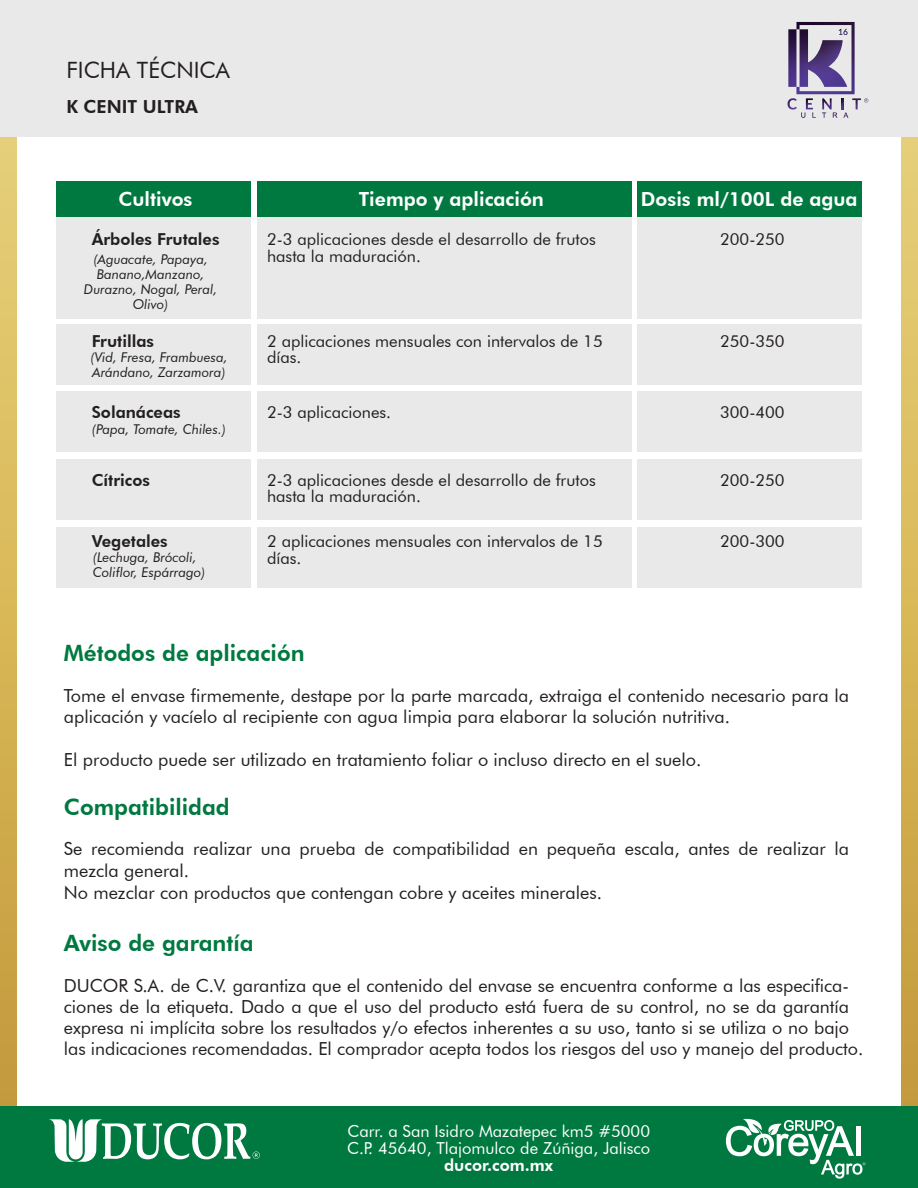
<style>
.page{position:relative;width:918px;height:1188px;background:#fff}
.page>*{position:absolute;margin:0;border:0;box-sizing:border-box;transform-origin:0 0}
.t1{font:800 22.5px "Futura BT";color:#007940}
.t2{font:22.5px "Futura BT";color:#231f20}
.t3{font:800 19.5px "Futura BT";color:#fff}
.t4{font:18px/21.6px "Futura BT";color:#231f20}
.t5{font:800 18px "Futura BT";color:#231f20}
.t6{font:16.5px "Futura BT";color:#231f20}
.t7{font:16.5px/16.5px "Futura BT";color:#fff}
.t8{font:800 16.5px "Futura BT";color:#231f20}
.t9{font:800 16.5px "Futura BT";color:#fff}
.t10{font:italic 13.5px/15px "Futura BT";color:#231f20}
</style>
<div class="page">
<svg style="left:0;top:136px;width:16px;height:971px"></svg>
<svg style="left:902px;top:136px;width:16px;height:971px"></svg>
<div style="left:0;top:0;width:918px;height:136px;background:#e9e9ea"></div>
<div style="left:0;top:1107px;width:918px;height:81px;background:#007940"></div>
<svg style="left:49px;top:1119px;width:211px;height:43px"></svg>
<svg style="left:726px;top:1118px;width:139px;height:61px"></svg>
<div style="left:257px;top:181px;width:375px;height:138px;background:#e9e9e9"></div>
<div style="left:56px;top:181px;width:195px;height:138px;background:#e9e9e9"></div>
<div style="left:638px;top:181px;width:224px;height:138px;background:#e9e9e9"></div>
<div style="left:257px;top:324px;width:375px;height:61px;background:#e9e9e9"></div>
<div style="left:56px;top:324px;width:195px;height:61px;background:#e9e9e9"></div>
<div style="left:638px;top:324px;width:224px;height:61px;background:#e9e9e9"></div>
<div style="left:257px;top:181px;width:374px;height:36px;background:#007940"></div>
<div style="left:56px;top:181px;width:195px;height:36px;background:#007940"></div>
<div style="left:638px;top:181px;width:224px;height:36px;background:#007940"></div>
<div style="left:257px;top:391px;width:375px;height:61px;background:#e9e9e9"></div>
<div style="left:56px;top:391px;width:195px;height:61px;background:#e9e9e9"></div>
<div style="left:638px;top:391px;width:224px;height:61px;background:#e9e9e9"></div>
<div style="left:257px;top:459px;width:375px;height:60px;background:#e9e9e9"></div>
<div style="left:56px;top:459px;width:195px;height:60px;background:#e9e9e9"></div>
<div style="left:638px;top:459px;width:224px;height:60px;background:#e9e9e9"></div>
<div style="left:257px;top:527px;width:375px;height:60px;background:#e9e9e9"></div>
<div style="left:56px;top:527px;width:195px;height:60px;background:#e9e9e9"></div>
<div style="left:638px;top:527px;width:224px;height:60px;background:#e9e9e9"></div>
<svg style="left:788px;top:22px;width:80px;height:96px"></svg>
<p class="t2" style="left:66px;top:56px;width:165px">FICHA TÉCNICA</p>
<p class="t5" style="left:66px;top:96px;width:133px">K CENIT ULTRA</p>
<p class="t3" style="left:118px;top:187px;width:76px">Cultivos</p>
<p class="t3" style="left:359px;top:187px;width:187px">Tiempo y aplicación</p>
<p class="t3" style="left:641px;top:187px;width:218px">Dosis ml/100L de agua</p>
<p class="t8" style="left:92px;top:229px;width:129px">Árboles Frutales</p>
<p class="t10" style="left:84px;top:251px;width:135px;text-align:center">(Aguacate, Papaya,<br>Banano,Manzano,<br>Durazno, Nogal, Peral,<br>Olivo)</p>
<p class="t8" style="left:92px;top:331px;width:64px">Frutillas</p>
<p class="t10" style="left:90px;top:349px;width:139px">(Vid, Fresa, Frambuesa,<br>Arándano, Zarzamora)</p>
<p class="t6" style="left:267px;top:229px;width:330px">2-3 aplicaciones desde el desarrollo de frutos</p>
<p class="t6" style="left:720px;top:229px;width:66px">200-250</p>
<p class="t6" style="left:267px;top:246px;width:155px">hasta la maduración.</p>
<p class="t6" style="left:267px;top:331px;width:337px">2 aplicaciones mensuales con intervalos de 15</p>
<p class="t6" style="left:720px;top:331px;width:66px">250-350</p>
<p class="t6" style="left:267px;top:347px;width:36px">días.</p>
<p class="t8" style="left:92px;top:402px;width:90px">Solanáceas</p>
<p class="t6" style="left:267px;top:402px;width:126px">2-3 aplicaciones.</p>
<p class="t6" style="left:720px;top:402px;width:66px">300-400</p>
<p class="t10" style="left:92px;top:421px;width:136px">(Papa, Tomate, Chiles.)</p>
<p class="t8" style="left:92px;top:470px;width:60px">Cítricos</p>
<p class="t8" style="left:92px;top:531px;width:78px">Vegetales</p>
<p class="t10" style="left:93px;top:550px;width:114px">(Lechuga, Brócoli,<br>Coliflor, Espárrago)</p>
<p class="t6" style="left:267px;top:470px;width:330px">2-3 aplicaciones desde el desarrollo de frutos</p>
<p class="t6" style="left:720px;top:470px;width:66px">200-250</p>
<p class="t6" style="left:267px;top:486px;width:155px">hasta la maduración.</p>
<p class="t6" style="left:267px;top:531px;width:337px">2 aplicaciones mensuales con intervalos de 15</p>
<p class="t6" style="left:720px;top:531px;width:66px">200-300</p>
<p class="t6" style="left:267px;top:548px;width:36px">días.</p>
<p class="t1" style="left:64px;top:639px;width:242px">Métodos de aplicación</p>
<p class="t4" style="left:64px;top:684px;width:787px">Tome el envase firmemente, destape por la parte marcada, extraiga el contenido necesario para la aplicación y vacíelo al recipiente con agua limpia para elaborar la solución nutritiva.</p>
<p class="t4" style="left:64px;top:749px;width:639px">El producto puede ser utilizado en tratamiento foliar o incluso directo en el suelo.</p>
<p class="t1" style="left:64px;top:793px;width:167px">Compatibilidad</p>
<p class="t4" style="left:64px;top:838px;width:787px">Se recomienda realizar una prueba de compatibilidad en pequeña escala, antes de realizar la mezcla general.<br>No mezclar con productos que contengan cobre y aceites minerales.</p>
<p class="t1" style="left:64px;top:930px;width:191px">Aviso de garantía</p>
<p class="t4" style="left:64px;top:975px;width:801px;line-height:21px">DUCOR S.A. de C.V. garantiza que el contenido del envase se encuentra conforme a las especifica&shy;ciones de la etiqueta. Dado a que el uso del producto está fuera de su control, no se da garantía expresa ni implícita sobre los resultados y/o efectos inherentes a su uso, tanto si se utiliza o no bajo las indicaciones recomendadas. El comprador acepta todos los riesgos del uso y manejo del producto.</p>
<p class="t7" style="left:347px;top:1123px;width:305px">Carr. a San Isidro Mazatepec km5 #5000<br>C.P. 45640, Tlajomulco de Zúñiga, Jalisco</p>
<p class="t9" style="left:444px;top:1155px;width:110px">ducor.com.mx</p>
</div>
